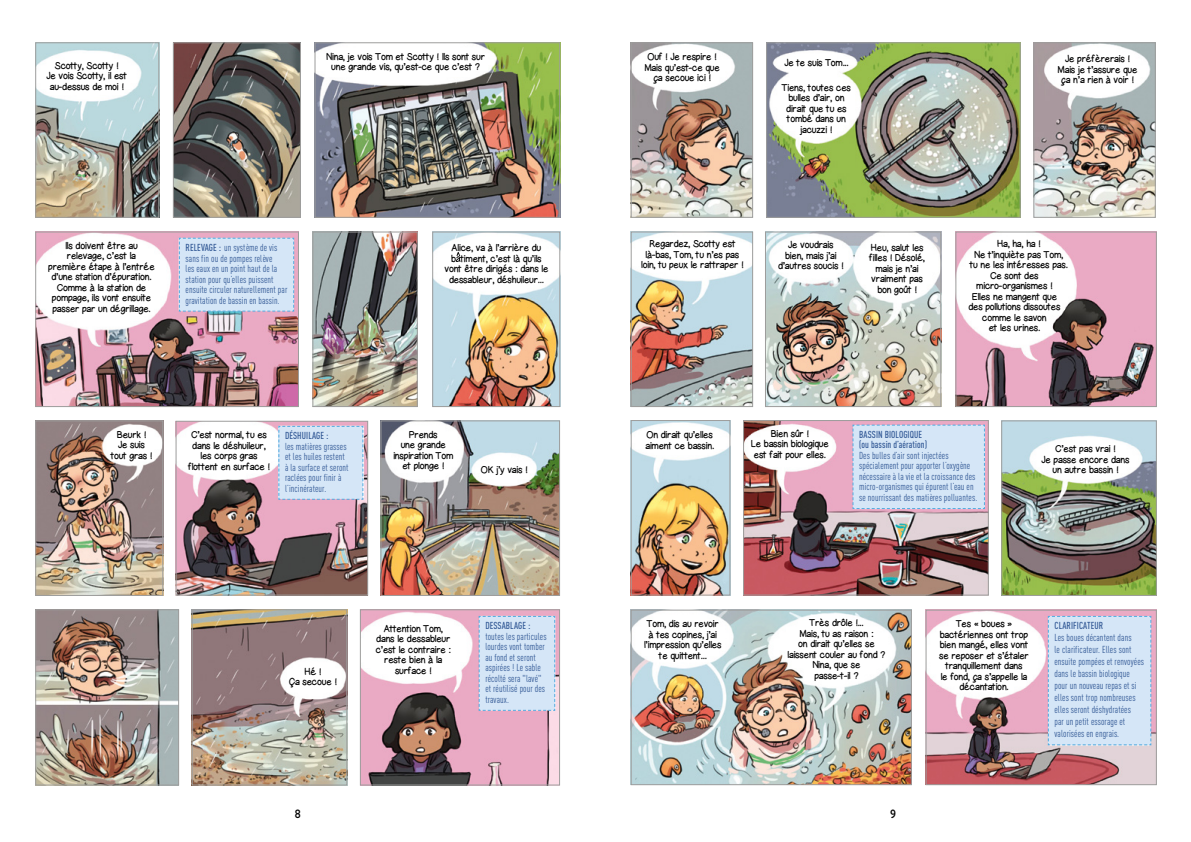
<style>
.page{position:relative;width:1191px;height:842px;background:#fff}
.page>*{position:absolute;margin:0;border:0;box-sizing:border-box;transform-origin:0 0}
.t1{font:12px "Matias";color:#000}
.t2{font:10px/10.5px "DIN Cond";letter-spacing:.01em;color:#2e5593;scale:.96 1}
.t3{font:500 10px/10.5px "DIN Cond";letter-spacing:.01em;color:#2e5593;scale:.96 1}
.t4{font:9.5px/10.5px "Gel Pen Upright";letter-spacing:.01em;color:#000;text-align:center;scale:.96 1}
.s1{font-weight:500}
</style>
<div class="page">
<img style="left:178px;top:423px;width:188px;height:170px">
<div style="left:176px;top:421px;width:192px;height:174px;border:1px solid #9d9d9c"></div>
<img style="left:37px;top:234px;width:260px;height:171px">
<div style="left:35px;top:232px;width:264px;height:175px;border:1px solid #9d9d9c"></div>
<img style="left:383px;top:423px;width:175px;height:171px">
<div style="left:381px;top:421px;width:179px;height:175px;border:1px solid #9d9d9c"></div>
<img style="left:315px;top:234px;width:100px;height:171px">
<div style="left:313px;top:232px;width:104px;height:175px;border:1px solid #9d9d9c"></div>
<img style="left:434px;top:234px;width:124px;height:171px">
<div style="left:432px;top:232px;width:128px;height:175px;border:1px solid #9d9d9c"></div>
<img style="left:37px;top:611px;width:140px;height:172px">
<div style="left:35px;top:609px;width:144px;height:176px;border:1px solid #9d9d9c"></div>
<img style="left:317px;top:45px;width:241px;height:171px">
<div style="left:315px;top:43px;width:245px;height:175px;border:1px solid #9d9d9c"></div>
<img style="left:37px;top:45px;width:120px;height:171px">
<div style="left:35px;top:43px;width:124px;height:175px;border:1px solid #9d9d9c"></div>
<img style="left:175px;top:45px;width:124px;height:171px">
<div style="left:173px;top:43px;width:128px;height:175px;border:1px solid #9d9d9c"></div>
<img style="left:37px;top:423px;width:124px;height:171px">
<div style="left:35px;top:421px;width:128px;height:175px;border:1px solid #9d9d9c"></div>
<img style="left:194px;top:611px;width:151px;height:172px">
<div style="left:192px;top:609px;width:155px;height:176px;border:1px solid #9d9d9c"></div>
<img style="left:362px;top:611px;width:196px;height:172px">
<div style="left:360px;top:609px;width:200px;height:176px;border:1px solid #9d9d9c"></div>
<img style="left:633px;top:45px;width:118px;height:171px">
<div style="left:631px;top:43px;width:122px;height:175px;border:1px solid #9d9d9c"></div>
<img style="left:768px;top:45px;width:250px;height:171px">
<div style="left:766px;top:43px;width:254px;height:175px;border:1px solid #9d9d9c"></div>
<img style="left:1035px;top:45px;width:118px;height:171px">
<div style="left:1033px;top:43px;width:122px;height:175px;border:1px solid #9d9d9c"></div>
<img style="left:633px;top:234px;width:118px;height:171px">
<div style="left:631px;top:232px;width:122px;height:175px;border:1px solid #9d9d9c"></div>
<img style="left:767px;top:234px;width:172px;height:171px">
<div style="left:765px;top:232px;width:176px;height:175px;border:1px solid #9d9d9c"></div>
<img style="left:957px;top:234px;width:197px;height:171px">
<div style="left:955px;top:232px;width:201px;height:175px;border:1px solid #9d9d9c"></div>
<img style="left:745px;top:422px;width:241px;height:171px">
<div style="left:743px;top:420px;width:245px;height:175px;border:1px solid #9d9d9c"></div>
<img style="left:927px;top:612px;width:227px;height:171px">
<div style="left:925px;top:610px;width:231px;height:175px;border:1px solid #9d9d9c"></div>
<img style="left:633px;top:612px;width:276px;height:171px">
<div style="left:631px;top:610px;width:280px;height:175px;border:1px solid #9d9d9c"></div>
<img style="left:1003px;top:423px;width:151px;height:171px">
<div style="left:1001px;top:421px;width:155px;height:175px;border:1px solid #9d9d9c"></div>
<svg style="left:178px;top:237px;width:117px;height:75px"></svg>
<svg style="left:478px;top:615px;width:78px;height:96px"></svg>
<svg style="left:456px;top:252px;width:4px;height:10px"></svg>
<svg style="left:278px;top:425px;width:86px;height:75px"></svg>
<div style="left:852px;top:424px;width:133px;height:85px;background:#d5e6f7"></div>
<div style="left:1047px;top:615px;width:104px;height:131px;background:#d5e6f7"></div>
<img style="left:633px;top:422px;width:95px;height:171px">
<div style="left:631px;top:420px;width:99px;height:175px;border:1px solid #9d9d9c"></div>
<p class="t4" style="left:46px;top:60px;width:85px">Scotty, Scotty !<br>Je vois Scotty, il est au-dessus de moi !</p>
<p class="t4" style="left:326px;top:51px;width:167px">Nina, je vois Tom et Scotty ! Ils sont sur une grande vis, qu’est-ce que c’est ?</p>
<p class="t4" style="left:48px;top:240px;width:112px">Ils doivent être au relevage, c’est la première étape à l’entrée d’une station d’épuration.<br>Comme à la station de pompage, ils vont ensuite passer par un dégrillage.</p>
<p class="t4" style="left:444px;top:243px;width:109px">Alice, va à l’arrière du<br>b timent, c’est là qu’ils vont être dirigés : dans le dessableur, déshuileur...</p>
<p class="t2" style="left:185px;top:242px;width:108px"><span class="s1">RELEVAGE :</span> un système de vis sans fin ou de pompes relève<br>les eaux en un point haut de la station pour qu’elles puissent ensuite circuler naturellement par gravitation de bassin en bassin.</p>
<p class="t4" style="left:111px;top:429px;width:45px">Beurk !<br>Je suis tout gras !</p>
<p class="t4" style="left:188px;top:430px;width:86px">C’est normal, tu es dans le déshuileur, les corps gras flottent en surface !</p>
<p class="t3" style="left:285px;top:430px;width:47px">DÉSHUILAGE :</p>
<p class="t2" style="left:285px;top:441px;width:68px">les matières grasses et les huiles restent à la surface et seront raclées pour finir à l’incinérateur.</p>
<p class="t4" style="left:393px;top:429px;width:64px">Prends<br>une grande inspiration Tom et plonge !</p>
<p class="t4" style="left:481px;top:464px;width:50px">OK j’y vais !</p>
<p class="t4" style="left:376px;top:623px;width:79px">Attention Tom, dans le dessableur c’est le contraire : reste bien à la</p>
<p class="t4" style="left:304px;top:666px;width:19px">Hé !</p>
<p class="t4" style="left:395px;top:665px;width:39px">surface !</p>
<p class="t4" style="left:289px;top:677px;width:51px">Ça secoue !</p>
<p class="t3" style="left:485px;top:620px;width:48px">DESSABLAGE :</p>
<p class="t2" style="left:485px;top:631px;width:65px">toutes les particules lourdes vont tomber au fond et seront aspirées ! Le sable récolté sera "lavé" et réutilisé pour des travaux.</p>
<p class="t4" style="left:644px;top:52px;width:80px">Ouf ! Je respire !<br>Mais qu’est-ce que ça secoue ici !</p>
<p class="t4" style="left:1057px;top:54px;width:84px">Je préfèrerais !<br>Mais je t’assure que ça n’a rien à voir !</p>
<p class="t4" style="left:784px;top:57px;width:68px">Je te suis Tom...</p>
<p class="t4" style="left:782px;top:82px;width:73px">Tiens, toutes ces bulles d’air, on dirait que tu es tombé dans un jacuzzi !</p>
<p class="t4" style="left:778px;top:239px;width:70px">Je voudrais bien, mais j’ai d’autres soucis !</p>
<p class="t4" style="left:996px;top:238px;width:47px">Ha, ha, ha !</p>
<p class="t4" style="left:641px;top:239px;width:108px">Regardez, Scotty est là-bas, Tom, tu n’es pas loin, tu peux le rattraper !</p>
<p class="t4" style="left:869px;top:242px;width:59px">Heu, salut les filles ! Désolé, mais je n’ai vraiment pas bon goût !</p>
<p class="t4" style="left:974px;top:249px;width:94px">Ne t’inquiète pas Tom,</p>
<p class="t4" style="left:969px;top:259px;width:103px">tu ne les intéresses pas.</p>
<p class="t4" style="left:990px;top:270px;width:52px">Ce sont des</p>
<p class="t4" style="left:976px;top:280px;width:81px">micro-organismes !</p>
<p class="t4" style="left:972px;top:291px;width:90px">Elles ne mangent que</p>
<p class="t4" style="left:968px;top:301px;width:97px">des pollutions dissoutes</p>
<p class="t4" style="left:982px;top:312px;width:68px">comme le savon</p>
<p class="t4" style="left:988px;top:322px;width:55px">et les urines.</p>
<p class="t4" style="left:645px;top:430px;width:73px;text-align:left">On dirait qu’elles aiment ce bassin.</p>
<p class="t4" style="left:751px;top:428px;width:82px">Bien sûr !<br>Le bassin biologique est fait pour elles.</p>
<p class="t3" style="left:859px;top:429px;width:72px">BASSIN BIOLOGIQUE (ou bassin d’aération)</p>
<p class="t2" style="left:859px;top:450px;width:124px">Des bulles d’air sont injectées spécialement pour apporter l’oxygène nécessaire à la vie et la croissance des micro-organismes qui épurent l’eau en se nourrissant des matières polluantes.</p>
<p class="t4" style="left:1041px;top:443px;width:93px">C’est pas vrai !<br>Je passe encore dans un autre bassin !</p>
<p class="t4" style="left:644px;top:618px;width:82px">Tom, dis au revoir à tes copines, j’ai l’impression qu’elles te quittent...</p>
<p class="t4" style="left:787px;top:618px;width:103px">Très drôle !...<br>Mais, tu as raison :<br>on dirait qu’elles se laissent couler au fond ?<br>Nina, que se<br>passe-t-il ?</p>
<p class="t4" style="left:939px;top:618px;width:95px">Tes « boues » bactériennes ont trop bien mangé, elles vont se reposer et s’étaler tranquillement dans<br>le fond, ça s’appelle la décantation.</p>
<p class="t3" style="left:1054px;top:620px;width:52px">CLARIFICATEUR</p>
<p class="t2" style="left:1054px;top:632px;width:95px;line-height:12px">Les boues décantent dans<br>le clarificateur. Elles sont ensuite pompées et renvoyées dans le bassin biologique pour un nouveau repas et si elles sont trop nombreuses elles seront déshydratées<br>par un petit essorage et valorisées en engrais.</p>
<p class="t1" style="left:295px;top:807px;width:7px">8</p>
<p class="t1" style="left:890px;top:807px;width:7px">9</p>
</div>
